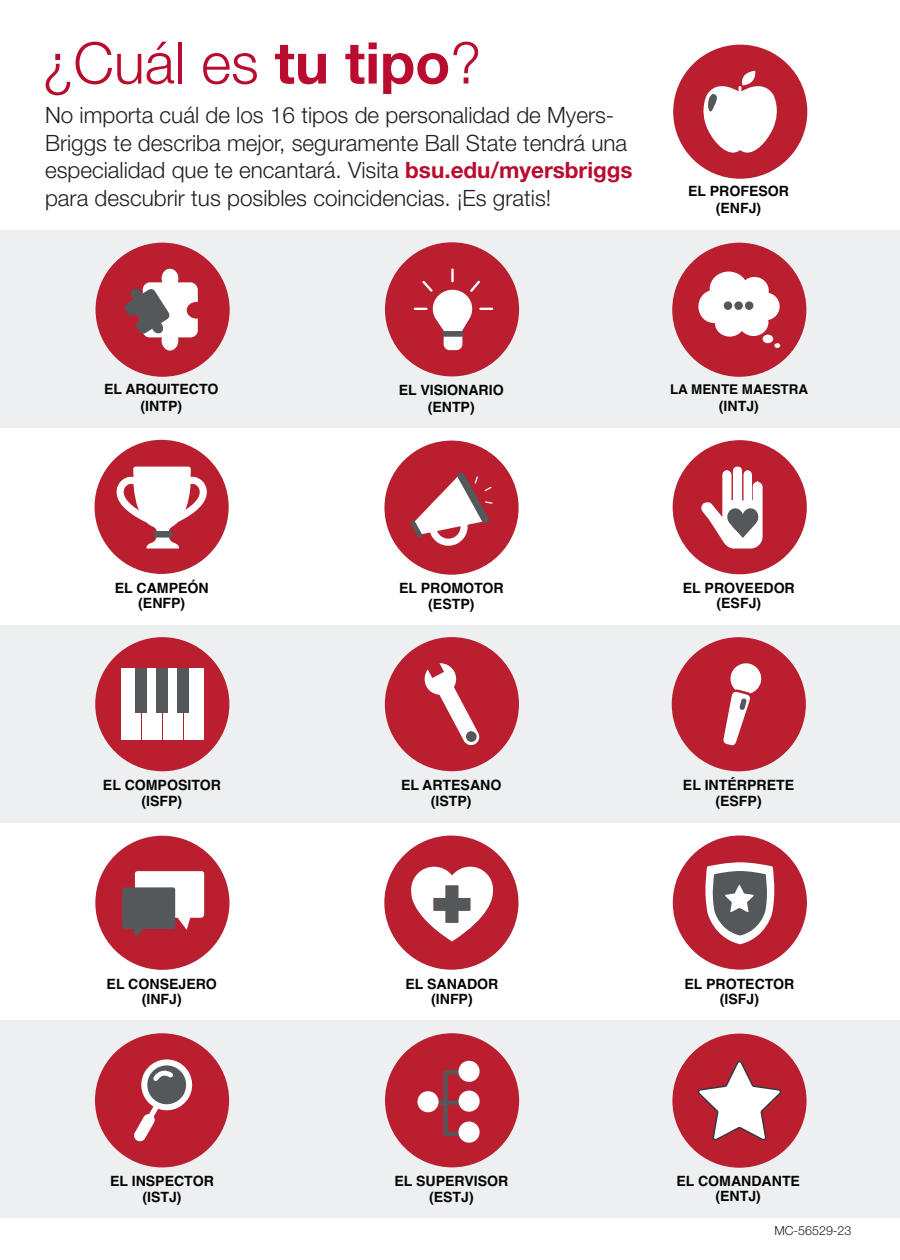
<style>
.page{position:relative;width:900px;height:1260px;background:#fff}
.page>*{position:absolute;margin:0;border:0;box-sizing:border-box;transform-origin:0 0}
.t1{font:300 57.5px "Helvetica Neue LT Std";color:#ba0c2f}
.t2{font:300 22.5px/27.5px "Helvetica Neue LT Std";color:#231f20}
.t3{font:700 14px/15.5px "Helvetica";color:#040503;text-align:center}
.t4{font:700 13.5px "Helvetica";color:#040503}
.t5{font:300 12.5px "Helvetica Neue LT Std";color:#231f20}
.s1{font-weight:700}
.s2{font-weight:700;color:#ba0c2f}
</style>
<div class="page">
<div style="left:0;top:1020px;width:900px;height:198px;background:#eeeff1"></div>
<div style="left:0;top:625px;width:900px;height:198px;background:#eeeff1"></div>
<div style="left:0;top:230px;width:900px;height:198px;background:#eeeff1"></div>
<div style="left:385px;top:242px;width:134px;height:134px;background:#ba1f30;border-radius:50%"></div>
<hr style="left:451px;top:268px;width:3px;height:14px;background:#fff">
<svg style="left:414px;top:281px;width:79px;height:69px"></svg>
<div style="left:95px;top:440px;width:134px;height:134px;background:#ba1f30;border-radius:50%"></div>
<div style="left:95px;top:836px;width:134px;height:134px;background:#ba1f30;border-radius:50%"></div>
<div style="left:384px;top:836px;width:134px;height:134px;background:#ba1f30;border-radius:50%"></div>
<div style="left:673px;top:45px;width:134px;height:134px;background:#ba1f30;border-radius:50%"></div>
<div style="left:672px;top:243px;width:134px;height:134px;background:#ba1f30;border-radius:50%"></div>
<div style="left:672px;top:1034px;width:135px;height:134px;background:#ba1f30;border-radius:50%"></div>
<div style="left:96px;top:243px;width:134px;height:134px;background:#ba1f30;border-radius:50%"></div>
<div style="left:673px;top:440px;width:134px;height:134px;background:#ba1f30;border-radius:50%"></div>
<div style="left:672px;top:637px;width:134px;height:134px;background:#ba1f30;border-radius:50%"></div>
<div style="left:673px;top:836px;width:134px;height:134px;background:#ba1f30;border-radius:50%"></div>
<div style="left:95px;top:637px;width:134px;height:134px;background:#ba1f30;border-radius:50%"></div>
<div style="left:385px;top:1033px;width:134px;height:134px;background:#ba1f30;border-radius:50%"></div>
<div style="left:384px;top:441px;width:135px;height:134px;background:#ba1f30;border-radius:50%"></div>
<div style="left:95px;top:1033px;width:134px;height:134px;background:#ba1f30;border-radius:50%"></div>
<div style="left:385px;top:637px;width:134px;height:134px;background:#ba1f30;border-radius:50%"></div>
<svg style="left:108px;top:467px;width:108px;height:82px"></svg>
<div style="left:154px;top:531px;width:19px;height:7px;background:#54585a;border-radius:3px"></div>
<svg style="left:122px;top:871px;width:82px;height:67px"></svg>
<svg style="left:774px;top:343px;width:6px;height:5px"></svg>
<div style="left:763px;top:335px;width:10px;height:8px;background:#fff;border-radius:50%"></div>
<svg style="left:698px;top:272px;width:82px;height:65px"></svg>
<svg style="left:697px;top:1061px;width:85px;height:80px"></svg>
<svg style="left:410px;top:472px;width:83px;height:74px"></svg>
<svg style="left:705px;top:862px;width:70px;height:82px"></svg>
<div style="left:121px;top:669px;width:20px;height:71px;background:#fff"></div>
<div style="left:142px;top:669px;width:19px;height:71px;background:#fff"></div>
<div style="left:163px;top:669px;width:19px;height:71px;background:#fff"></div>
<div style="left:184px;top:669px;width:19px;height:71px;background:#fff"></div>
<div style="left:136px;top:669px;width:11px;height:44px;background:#54585a"></div>
<div style="left:156px;top:669px;width:12px;height:44px;background:#54585a"></div>
<div style="left:177px;top:669px;width:12px;height:44px;background:#54585a"></div>
<svg style="left:424px;top:663px;width:56px;height:83px"></svg>
<svg style="left:134px;top:1059px;width:59px;height:83px"></svg>
<svg style="left:723px;top:663px;width:39px;height:83px"></svg>
<svg style="left:125px;top:269px;width:73px;height:82px"></svg>
<svg style="left:434px;top:1070px;width:29px;height:66px"></svg>
<div style="left:417px;top:1091px;width:22px;height:21px;background:#fff;border-radius:50%"></div>
<div style="left:459px;top:1091px;width:21px;height:21px;background:#fff;border-radius:50%"></div>
<div style="left:458px;top:1061px;width:22px;height:21px;background:#fff;border-radius:50%"></div>
<div style="left:458px;top:1122px;width:22px;height:21px;background:#fff;border-radius:50%"></div>
<div style="left:466px;top:731px;width:11px;height:11px;background:#54585a;border-radius:50%"></div>
<svg style="left:411px;top:867px;width:82px;height:74px"></svg>
<svg style="left:703px;top:71px;width:74px;height:82px"></svg>
<div style="left:724px;top:301px;width:8px;height:9px;background:#54585a;border-radius:50%"></div>
<div style="left:734px;top:301px;width:9px;height:9px;background:#54585a;border-radius:50%"></div>
<div style="left:745px;top:301px;width:8px;height:9px;background:#54585a;border-radius:50%"></div>
<div style="left:443px;top:331px;width:20px;height:6px;background:#54585a"></div>
<svg style="left:701px;top:467px;width:62px;height:82px"></svg>
<p class="t1" style="left:42px;top:28px;width:440px">¿Cuál es <span class="s1">tu tipo</span>?</p>
<p class="t2" style="left:45px;top:101px;width:589px">No importa cuál de los 16 tipos de personalidad de Myers-Briggs te describa mejor, seguramente Ball State tendrá una especialidad que te encantará. Visita <span class="s2">bsu.edu/myersbriggs </span>para descubrir tus posibles coincidencias. ¡Es gratis!</p>
<p class="t3" style="left:688px;top:184px;width:102px;line-height:17px">EL PROFESOR (ENFJ)</p>
<p class="t3" style="left:104px;top:382px;width:116px;line-height:17px">EL ARQUITECTO (INTP)</p>
<p class="t3" style="left:399px;top:383px;width:106px;line-height:17px">EL VISIONARIO (ENTP)</p>
<p class="t4" style="left:670px;top:381px;width:140px">LA MENTE MAESTRA</p>
<p class="t3" style="left:719px;top:399px;width:42px">(INTJ)</p>
<p class="t3" style="left:115px;top:581px;width:95px">EL CAMPEÓN (ENFP)</p>
<p class="t3" style="left:399px;top:582px;width:106px">EL PROMOTOR (ESTP)</p>
<p class="t3" style="left:683px;top:581px;width:113px">EL PROVEEDOR (ESFJ)</p>
<p class="t3" style="left:103px;top:779px;width:119px">EL COMPOSITOR (ISFP)</p>
<p class="t3" style="left:401px;top:779px;width:102px">EL ARTESANO (ISTP)</p>
<p class="t3" style="left:683px;top:779px;width:113px">EL INTÉRPRETE (ESFP)</p>
<p class="t3" style="left:107px;top:977px;width:112px">EL CONSEJERO (INFJ)</p>
<p class="t3" style="left:405px;top:977px;width:95px">EL SANADOR (INFP)</p>
<p class="t3" style="left:684px;top:977px;width:112px">EL PROTECTOR (ISFJ)</p>
<p class="t3" style="left:110px;top:1175px;width:105px">EL INSPECTOR (ISTJ)</p>
<p class="t3" style="left:394px;top:1175px;width:116px">EL SUPERVISOR (ESTJ)</p>
<p class="t3" style="left:676px;top:1174px;width:125px">EL COMANDANTE (ENTJ)</p>
<p class="t5" style="left:774px;top:1223px;width:79px">MC-56529-23</p>
</div>
